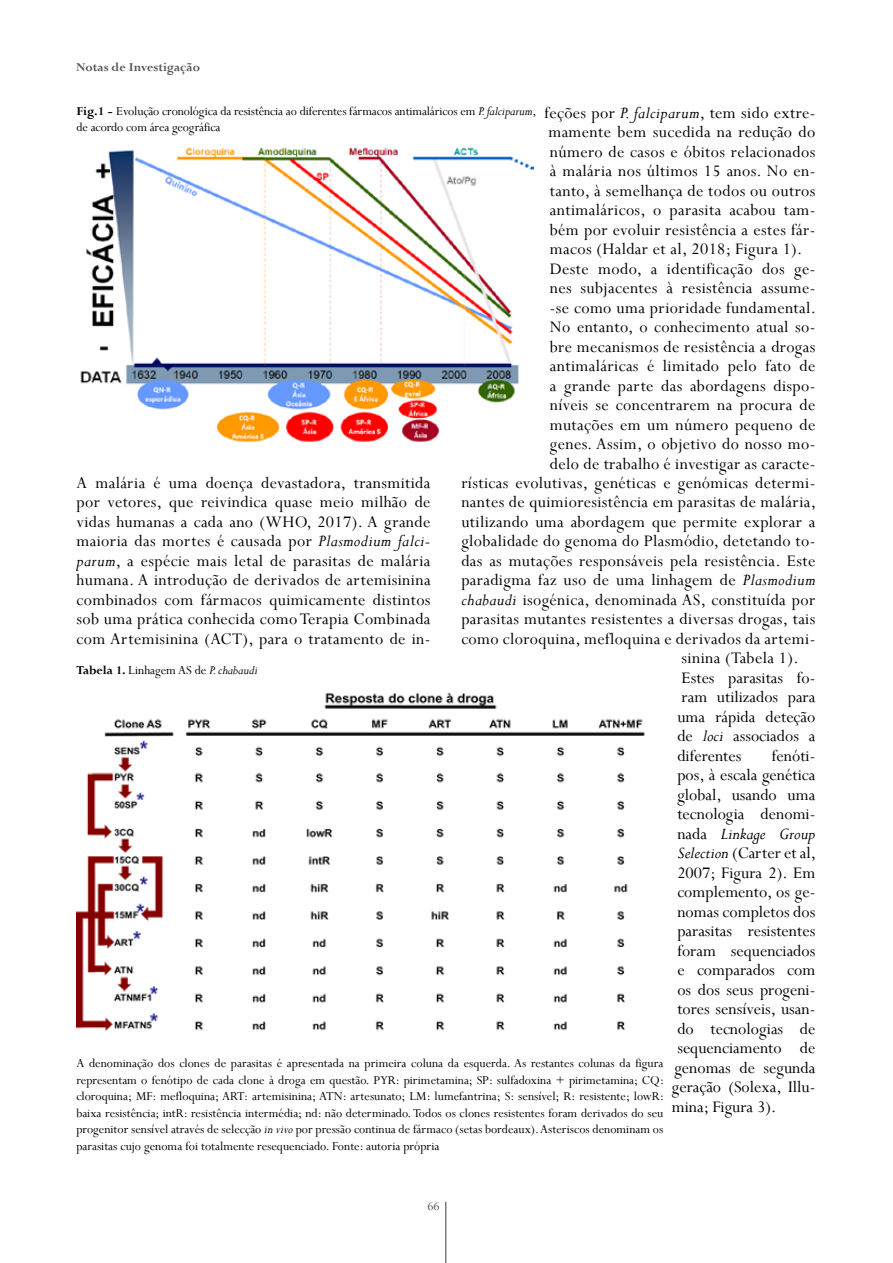
<style>
.page{position:relative;width:893px;height:1263px;background:#fff}
.page>*{position:absolute;margin:0;border:0;box-sizing:border-box;transform-origin:0 0}
.t1{font:18px/19.5px "Perpetua";letter-spacing:.02em;color:#000;text-align:justify}
.t2{font:18px "Perpetua";color:#000}
.t3{font:italic 18px "Perpetua";color:#000}
.t4{font:13.5px/16.5px "Perpetua";letter-spacing:-.01em;color:#000;text-align:justify}
.t5{font:700 13.5px "Perpetua";color:#575756}
.t6{font:13.5px "Perpetua";color:#4a4a49}
.s1{font-style:italic}
.s2{font-style:normal}
.s3{font-weight:700}
</style>
<div class="page">
<hr style="left:445px;top:1202px;width:1px;height:61px;background:#7c7b7b">
<img style="left:80px;top:147px;width:453px;height:295px">
<img style="left:77px;top:692px;width:568px;height:339px">
<p class="t5" style="left:77px;top:59px;width:125px">Notas de Investigação</p>
<p class="t1" style="left:544px;top:102px;width:273px">feções por <span class="s1">P. falciparum</span>, tem sido extre-</p>
<p class="t1" style="left:548px;top:122px;width:269px">mamente bem sucedida na redução do</p>
<p class="t1" style="left:550px;top:141px;width:267px">número de casos e óbitos relacionados</p>
<p class="t1" style="left:550px;top:161px;width:267px">à malária nos últimos 15 anos. No en-</p>
<p class="t1" style="left:550px;top:180px;width:267px">tanto, à semelhança de todos ou outros</p>
<p class="t1" style="left:550px;top:200px;width:267px">antimaláricos, o parasita acabou tam-</p>
<p class="t1" style="left:550px;top:219px;width:267px">bém por evoluir resistência a estes fár-</p>
<p class="t1" style="left:550px;top:239px;width:254px">macos (Haldar et al, 2018; Figura 1).</p>
<p class="t1" style="left:550px;top:258px;width:267px">Deste modo, a identificação dos ge-</p>
<p class="t1" style="left:550px;top:278px;width:267px">nes subjacentes à resistência assume-</p>
<p class="t1" style="left:550px;top:297px;width:268px">-se como uma prioridade fundamental.</p>
<p class="t1" style="left:550px;top:317px;width:267px">No entanto, o conhecimento atual so-</p>
<p class="t1" style="left:550px;top:336px;width:267px">bre mecanismos de resistência a drogas</p>
<p class="t1" style="left:550px;top:356px;width:267px">antimaláricas é limitado pelo fato de</p>
<p class="t1" style="left:550px;top:375px;width:267px">a grande parte das abordagens dispo-</p>
<p class="t1" style="left:550px;top:395px;width:267px">níveis se concentrarem na procura de</p>
<p class="t1" style="left:550px;top:414px;width:267px">mutações em um número pequeno de</p>
<p class="t1" style="left:550px;top:434px;width:267px">genes. Assim, o objetivo do nosso mo-</p>
<p class="t1" style="left:550px;top:453px;width:267px">delo de trabalho é investigar as caracte-</p>
<p class="t1" style="left:461px;top:473px;width:355px">rísticas evolutivas, genéticas e genómicas determi-</p>
<p class="t1" style="left:461px;top:492px;width:356px">nantes de quimioresistência em parasitas de malária,</p>
<p class="t1" style="left:461px;top:512px;width:355px">utilizando uma abordagem que permite explorar a</p>
<p class="t1" style="left:461px;top:531px;width:355px">globalidade do genoma do Plasmódio, detetando to-</p>
<p class="t1" style="left:461px;top:551px;width:356px">das as mutações responsáveis pela resistência. Este</p>
<p class="t1" style="left:461px;top:570px;width:355px">paradigma faz uso de uma linhagem de <span class="s1">Plasmodium</span></p>
<p class="t1" style="left:461px;top:590px;width:355px"><span class="s1">chabaudi</span> isogénica, denominada AS, constituída por</p>
<p class="t1" style="left:461px;top:609px;width:355px">parasitas mutantes resistentes a diversas drogas, tais</p>
<p class="t1" style="left:461px;top:629px;width:355px">como cloroquina, mefloquina e derivados da artemi-</p>
<p class="t1" style="left:682px;top:648px;width:118px">sinina (Tabela 1).</p>
<p class="t2" style="left:682px;top:666px;width:135px">Estes parasitas fo-</p>
<p class="t2" style="left:682px;top:686px;width:135px">ram utilizados para</p>
<p class="t2" style="left:677px;top:705px;width:140px">uma rápida deteção</p>
<p class="t2" style="left:677px;top:725px;width:139px">de <span class="s1">loci</span> associados a</p>
<p class="t2" style="left:677px;top:744px;width:66px">diferentes</p>
<p class="t1" style="left:772px;top:746px;width:45px">fenóti-</p>
<p class="t2" style="left:677px;top:764px;width:140px">pos, à escala genética</p>
<p class="t2" style="left:677px;top:783px;width:139px">global, usando uma</p>
<p class="t2" style="left:677px;top:803px;width:140px">tecnologia denomi-</p>
<p class="t3" style="left:677px;top:822px;width:140px"><span class="s2">nada</span> Linkage Group</p>
<p class="t2" style="left:677px;top:842px;width:140px"><span class="s1">Selection</span> (Carter et al,</p>
<p class="t2" style="left:677px;top:861px;width:139px">2007; Figura 2). Em</p>
<p class="t2" style="left:677px;top:881px;width:139px">complemento, os ge-</p>
<p class="t2" style="left:677px;top:900px;width:140px">nomas completos dos</p>
<p class="t2" style="left:677px;top:920px;width:140px">parasitas resistentes</p>
<p class="t2" style="left:677px;top:939px;width:140px">foram sequenciados</p>
<p class="t2" style="left:677px;top:959px;width:139px">e comparados com</p>
<p class="t2" style="left:677px;top:978px;width:140px">os dos seus progeni-</p>
<p class="t2" style="left:677px;top:998px;width:139px">tores sensíveis, usan-</p>
<p class="t2" style="left:677px;top:1017px;width:140px">do tecnologias de</p>
<p class="t2" style="left:677px;top:1037px;width:140px">sequenciamento de</p>
<p class="t2" style="left:674px;top:1056px;width:142px">genomas de segunda</p>
<p class="t2" style="left:672px;top:1076px;width:145px">geração (Solexa, Illu-</p>
<p class="t2" style="left:672px;top:1095px;width:106px">mina; Figura 3).</p>
<p class="t4" style="left:77px;top:102px;width:461px"><span class="s3">Fig.1 -</span> Evolução cronológica da resistência ao diferentes fármacos antimaláricos em <span class="s1">P. falciparum</span>, de acordo com área geográfica</p>
<p class="t1" style="left:77px;top:472px;width:356px">A malária é uma doença devastadora, transmitida por vetores, que reivindica quase meio milhão de vidas humanas a cada ano (WHO, 2017). A grande maioria das mortes é causada por <span class="s1">Plasmodium falci&shy;parum</span>, a espécie mais letal de parasitas de malária humana. A introdução de derivados de artemisinina combinados com fármacos quimicamente distintos sob uma prática conhecida como Terapia Combinada com Artemisinina (ACT), para o tratamento de in-</p>
<p class="t4" style="left:77px;top:662px;width:183px"><span class="s3">Tabela 1.</span> Linhagem AS de <span class="s1">P. chabaudi</span></p>
<p class="t4" style="left:76px;top:1055px;width:589px">A denominação dos clones de parasitas é apresentada na primeira coluna da esquerda. As restantes colunas da figura representam o fenótipo de cada clone à droga em questão. PYR: pirimetamina; SP: sulfadoxina + pirimetamina; CQ: cloroquina; MF: mefloquina; ART: artemisinina; ATN: artesunato; LM: lumefantrina; S: sensível; R: resistente; lowR: baixa resistência; intR: resistência intermédia; nd: não determinado. Todos os clones resistentes foram derivados do seu progenitor sensível através de selecção <span class="s1">in vivo</span> por pressão continua de fármaco (setas bordeaux). Asteriscos denominam os parasitas cujo genoma foi totalmente resequenciado. Fonte: autoria própria</p>
<p class="t6" style="left:427px;top:1198px;width:14px">66</p>
</div>
